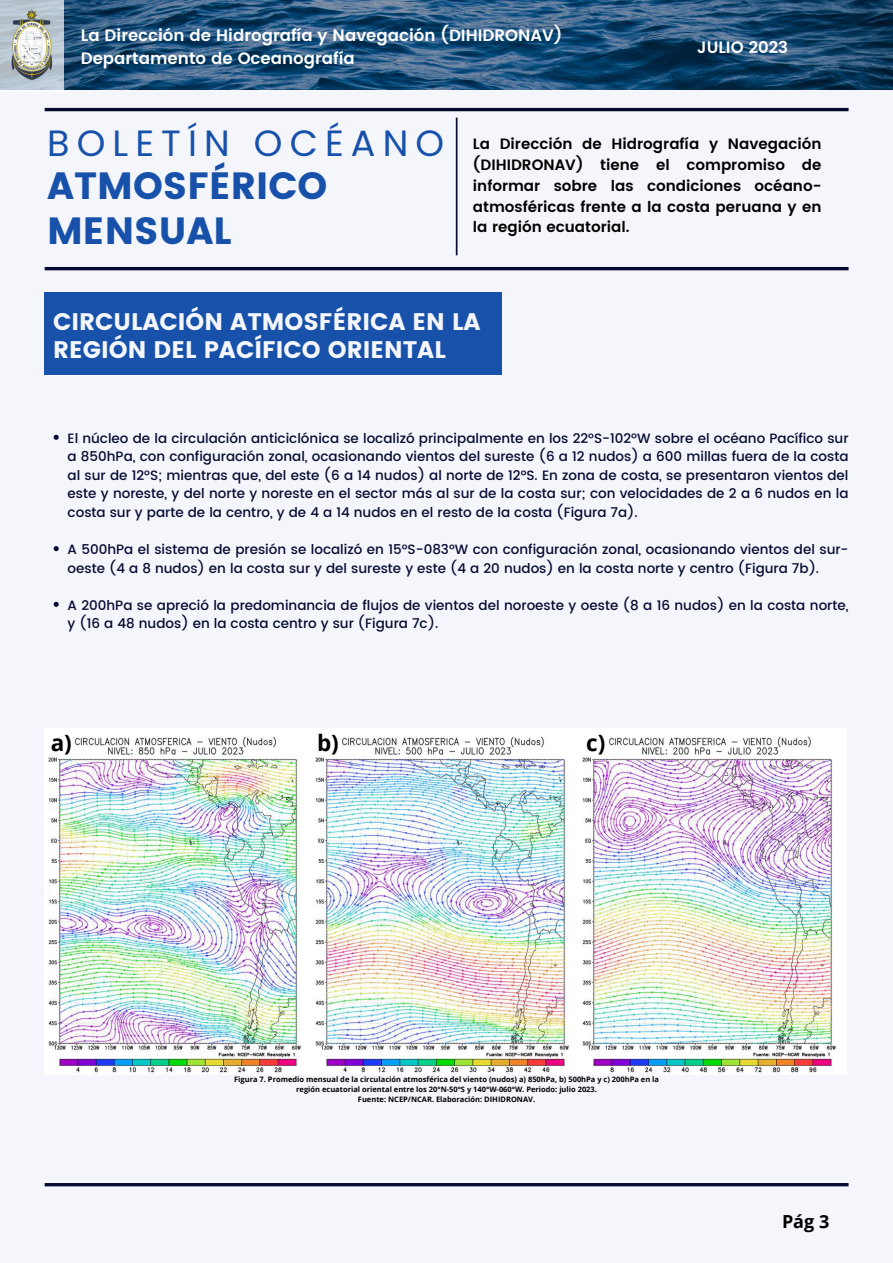
<style>
.page{position:relative;width:893px;height:1263px;background:#f4f6fc}
.page>*{position:absolute;margin:0;border:0;box-sizing:border-box;transform-origin:0 0}
.t1{font:37.88px/44.9px "Poppins";color:#1751aa}
.t2{font:36.53px "Poppins";letter-spacing:.195em;color:#1751aa}
.t3{font:23.92px/28.4px "Poppins";color:#f4f6fc}
.t4{font:700 22.5px "Open Sans";color:#000}
.t5{font:700 18px "Open Sans";color:#000}
.t6{font:600 16.5px/23.1px "Poppins";color:#fff}
.t7{font:600 15px/20.9px "Poppins";color:#000;text-align:justify}
.t8{font:500 13.5px/18.6px "Poppins";color:#050a30}
.t9{font:700 7.5px/10.1px "Open Sans";color:#000;text-align:center}
</style>
<div class="page">
<hr style="left:45px;top:267px;width:803px;height:3px;background:#050a30">
<hr style="left:45px;top:1183px;width:803px;height:3px;background:#050a30">
<hr style="left:45px;top:108px;width:803px;height:3px;background:#050a30">
<hr style="left:456px;top:118px;width:1px;height:137px;background:#050a30">
<svg style="left:64px;top:0;width:829px;height:89px;background:#215076"></svg>
<svg style="left:0;top:0;width:64px;height:90px"></svg>
<img style="left:0;top:10px;width:64px;height:70px">
<div style="left:45px;top:292px;width:457px;height:83px;background:#1751aa"></div>
<svg style="left:54px;top:435px;width:5px;height:5px"></svg>
<svg style="left:54px;top:546px;width:5px;height:5px"></svg>
<svg style="left:54px;top:602px;width:5px;height:5px"></svg>
<img style="left:45px;top:729px;width:801px;height:345px">
<p class="t6" style="left:81px;top:24px;width:483px">La Dirección de Hidrografía y Navegación (DIHIDRONAV)<br>Departamento de Oceanografía</p>
<p class="t6" style="left:697px;top:36px;width:93px">JULIO 2023</p>
<h2 class="t2" style="left:47px;top:117px;width:398px">BOLETÍN OCÉANO</h2>
<h1 class="t1" style="left:47px;top:163px;width:281px">ATMOSFÉRICO<br>MENSUAL</h1>
<p class="t7" style="left:473px;top:133px;width:350px">La Dirección de Hidrografía y Navegación (DIHIDRONAV) tiene el compromiso de informar sobre las condiciones océano&shy;atmosféricas frente a la costa peruana y en la región ecuatorial.</p>
<h3 class="t3" style="left:53px;top:307px;width:429px">CIRCULACIÓN ATMOSFÉRICA EN LA<br>REGIÓN DEL PACÍFICO ORIENTAL</h3>
<p class="t8" style="left:68px;top:429px;width:782px;text-align:justify">El núcleo de la circulación anticiclónica se localizó principalmente en los 22°S-102ºW sobre el océano Pacífico sur a 850hPa, con configuración zonal, ocasionando vientos del sureste (6 a 12 nudos) a 600 millas fuera de la costa al sur de 12°S; mientras que, del este (6 a 14 nudos) al norte de 12°S. En zona de costa, se presentaron vientos del este y noreste, y del norte y noreste en el sector más al sur de la costa sur; con velocidades de 2 a 6 nudos en la costa sur y parte de la centro, y de 4 a 14 nudos en el resto de la costa (Figura 7a).</p>
<p class="t8" style="left:68px;top:540px;width:782px">A 500hPa el sistema de presión se localizó en 15°S-083°W con configuración zonal, ocasionando vientos del sur&shy;oeste (4 a 8 nudos) en la costa sur y del sureste y este (4 a 20 nudos) en la costa norte y centro (Figura 7b).</p>
<p class="t8" style="left:68px;top:596px;width:782px">A 200hPa se apreció la predominancia de flujos de vientos del noroeste y oeste (8 a 16 nudos) en la costa norte, y (16 a 48 nudos) en la costa centro y sur (Figura 7c).</p>
<h3 class="t4" style="left:51px;top:727px;width:23px">a)</h3>
<h3 class="t4" style="left:317px;top:727px;width:23px">b)</h3>
<h3 class="t4" style="left:586px;top:727px;width:21px">c)</h3>
<p class="t9" style="left:234px;top:1074px;width:426px">Figura 7. Promedio mensual de la circulación atmosférica del viento (nudos) a) 850hPa, b) 500hPa y c) 200hPa en la región ecuatorial oriental entre los 20°N-50°S y 140°W-060°W. Periodo: julio 2023.<br>Fuente: NCEP/NCAR. Elaboración: DIHIDRONAV.</p>
<h3 class="t5" style="left:782px;top:1208px;width:49px">Pág 3</h3>
</div>
